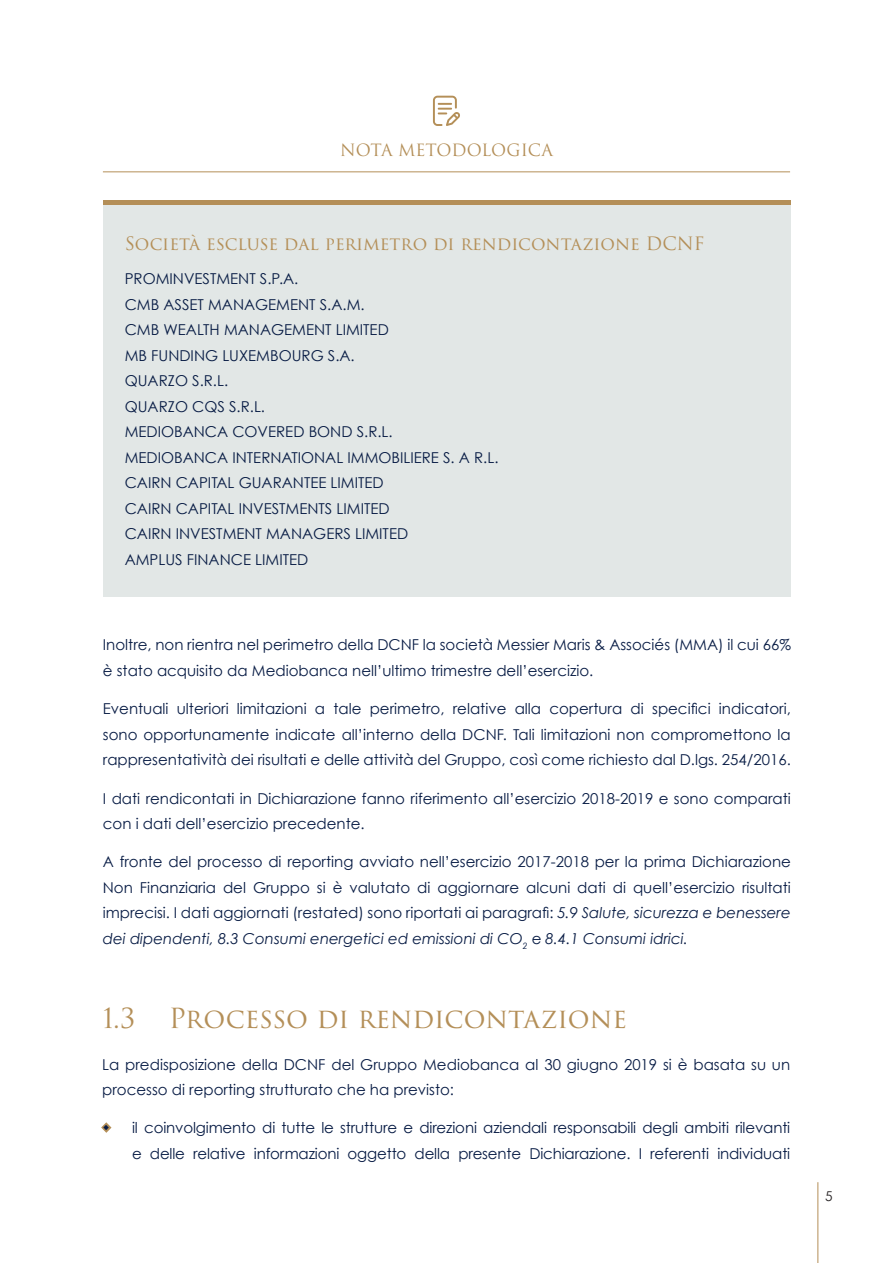
<style>
.page{position:relative;width:893px;height:1263px;background:#fff}
.page>*{position:absolute;margin:0;border:0;box-sizing:border-box;transform-origin:0 0}
.t1{font:27px "Trajan Pro 3";color:#b48f58}
.t2{font:18px "Trajan Pro 3";color:#b48f58}
.t3{font:16.5px "Trajan Pro 3";letter-spacing:-.005em;color:#b48f58}
.t4{font:15px/25.5px "Century Gothic";color:#071b44}
.t5{font:13.5px "Century Gothic";color:#231f20}
.s1{font-style:italic}
.s2{font-family:"Trajan Pro 3";font-size:18px}
</style>
<div class="page">
<hr style="left:817px;top:1182px;width:1px;height:81px;background:#b48f58">
<hr style="left:103px;top:171px;width:687px;height:1px;background:#b48f58">
<svg style="left:433px;top:96px;width:27px;height:30px"></svg>
<svg style="left:101px;top:1122px;width:11px;height:11px"></svg>
<div style="left:103px;top:201px;width:687px;height:396px;background:#e2e7e6"></div>
<hr style="left:103px;top:201px;width:687px;height:4px;background:#b48f58">
<p class="t3" style="left:340px;top:139px;width:214px">NOTA METODOLOGICA</p>
<p class="t2" style="left:125px;top:231px;width:581px">Società escluse dal perimetro di rendicontazione DCNF</p>
<p class="t4" style="left:125px;top:266px;width:375px">PROMINVESTMENT S.P.A.<br>CMB ASSET MANAGEMENT S.A.M.<br>CMB WEALTH MANAGEMENT LIMITED<br>MB FUNDING LUXEMBOURG S.A.<br>QUARZO S.R.L.<br>QUARZO CQS S.R.L.<br>MEDIOBANCA COVERED BOND S.R.L.<br>MEDIOBANCA INTERNATIONAL IMMOBILIERE S. A R.L.<br>CAIRN CAPITAL GUARANTEE LIMITED<br>CAIRN CAPITAL INVESTMENTS LIMITED<br>CAIRN INVESTMENT MANAGERS LIMITED<br>AMPLUS FINANCE LIMITED</p>
<p class="t4" style="left:103px;top:632px;width:689px">Inoltre, non rientra nel perimetro della DCNF la società Messier Maris &amp; Associés (MMA) il cui 66% è stato acquisito da Mediobanca nell’ultimo trimestre dell’esercizio.</p>
<p class="t4" style="left:103px;top:696px;width:689px;text-align:justify">Eventuali ulteriori limitazioni a tale perimetro, relative alla copertura di specifici indicatori, sono opportunamente indicate all’interno della DCNF. Tali limitazioni non compromettono la rappresentatività dei risultati e delle attività del Gruppo, così come richiesto dal D.lgs. 254/2016.</p>
<p class="t4" style="left:103px;top:785px;width:689px">I dati rendicontati in Dichiarazione fanno riferimento all’esercizio 2018-2019 e sono comparati con i dati dell’esercizio precedente.</p>
<p class="t4" style="left:103px;top:849px;width:689px;text-align:justify">A fronte del processo di reporting avviato nell’esercizio 2017-2018 per la prima Dichiarazione Non Finanziaria del Gruppo si è valutato di aggiornare alcuni dati di quell’esercizio risultati imprecisi. I dati aggiornati (restated) sono riportati ai paragrafi: <span class="s1">5.9 Salute, sicurezza e benessere dei dipendenti, 8.3 Consumi energetici ed emissioni di CO</span><sub>2</sub> e <span class="s1">8.4.1 Consumi idrici.</span></p>
<h1 class="t1" style="left:103px;top:999px;width:526px">1.3 Processo di rendicontazione</h1>
<p class="t4" style="left:102px;top:1051px;width:689px">La predisposizione della DCNF del Gruppo Mediobanca al 30 giugno 2019 si è basata su un processo di reporting strutturato che ha previsto:</p>
<p class="t4" style="left:102px;top:1115px;width:689px;text-align:right"><span class="s2">◆</span> il coinvolgimento di tutte le strutture e direzioni aziendali responsabili degli ambiti rilevanti e delle relative informazioni oggetto della presente Dichiarazione. I referenti individuati</p>
<p class="t5" style="left:825px;top:1188px;width:9px">5</p>
</div>
